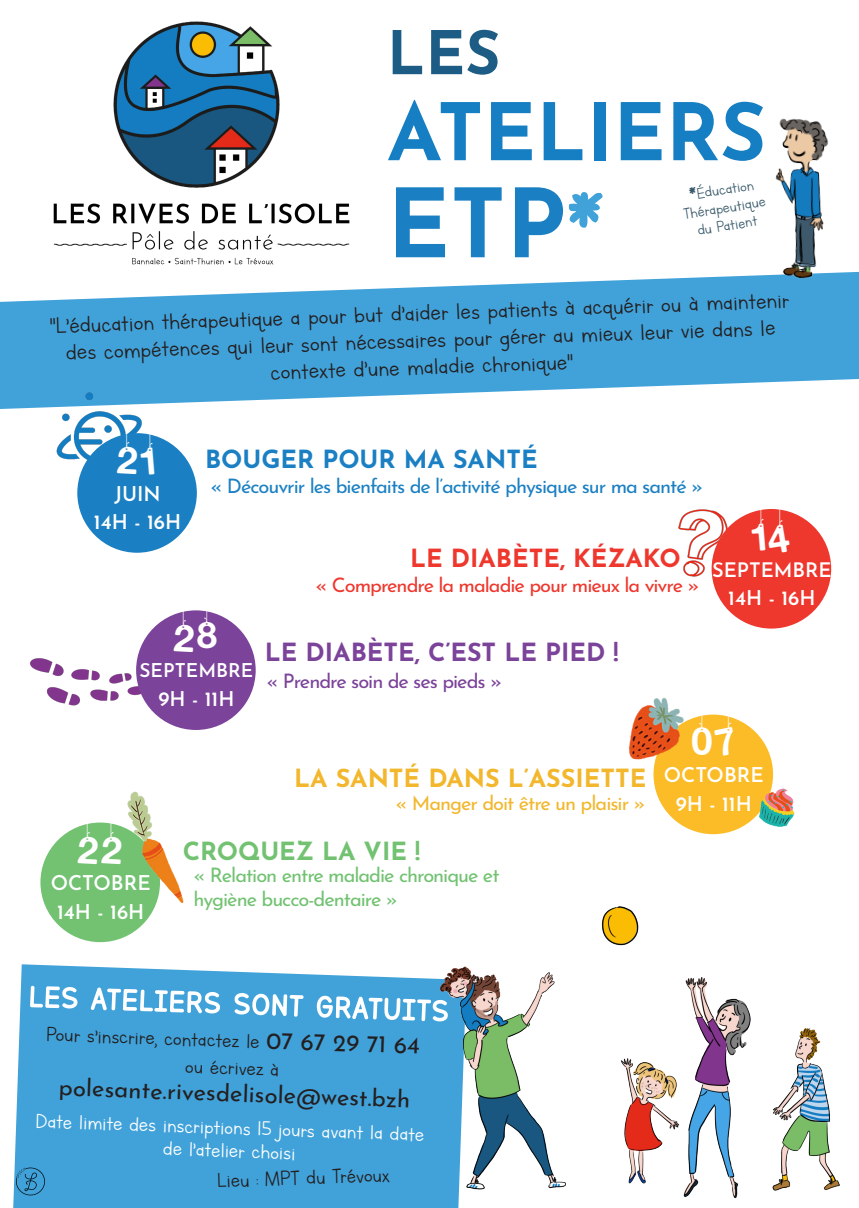
<style>
.page{position:relative;width:859px;height:1208px;background:#fff}
.page>*{position:absolute;margin:0;border:0;box-sizing:border-box;transform-origin:0 0}
.t1{font:700 95px "Josefin Sans";color:#1b80c3}
.t2{font:700 79px "Josefin Sans";color:#167ec2}
.t3{font:700 60px "Josefin Sans";color:#1d5c84}
.t4{font:45.2px "Hanging Letters";letter-spacing:.075em;color:#fff}
.t5{font:27px/27px "Lettersfor Learners";color:#231f20;text-align:center}
.t6{font:700 25px "Josefin Sans";color:#7b4399}
.t7{font:700 25px "Josefin Sans";color:#f2b72c}
.t8{font:700 25px "Josefin Sans";color:#1b80c3}
.t9{font:700 25px "Josefin Sans";color:#ee372d}
.t10{font:700 25px "Josefin Sans";color:#72c272}
.t11{font:24px "Lettersfor Learners";color:#231f20}
.t12{font:24px/23px "Lettersfor Learners";color:#fff;text-align:center}
.t13{font:24px "Josefin Sans";color:#231f20}
.t14{font:600 20.3px "Josefin Sans";color:#fff}
.t15{font:20px/24px "Josefin Sans";letter-spacing:-.05em;color:#72c272}
.t16{font:20px "Josefin Sans";letter-spacing:-.05em;color:#1b80c3}
.t17{font:20px "Josefin Sans";letter-spacing:-.05em;color:#ee372d}
.t18{font:20px "Josefin Sans";letter-spacing:-.05em;color:#f2b72c}
.t19{font:20px "Josefin Sans";letter-spacing:-.05em;color:#7b4399}
.t20{font:600 20px "Josefin Sans";color:#fff}
.t21{font:600 19px "Josefin Sans";color:#fff}
.t22{font:18px/18px "Lettersfor Learners";color:#3a5a6b;text-align:center}
.s1{font-family:"Claire Hand";font-size:79px;color:#41a2da}
.s2{font-family:"Claire Hand";font-weight:700;font-size:15px}
.s3{font-family:"Josefin Sans"}
</style>
<div class="page">
<div style="left:13px;top:964px;width:446px;height:244px;background:#41a2da"></div>
<img style="left:678px;top:509px;width:66px;height:69px">
<svg style="left:29px;top:984px;width:50px;height:25px"></svg>
<svg style="left:90px;top:914px;width:131px;height:280px"></svg>
<svg style="left:233px;top:964px;width:72px;height:165px;background:#55acde"></svg>
<svg style="left:316px;top:964px;width:108px;height:235px;background:#51a9dd"></svg>
<svg style="left:0;top:272px;width:859px;height:137px;fill:#41a2da"></svg>
<img style="left:36px;top:21px;width:318px;height:263px">
<div style="left:653px;top:714px;width:120px;height:120px;background:#fbbc28;border-radius:50%"></div>
<img style="left:424px;top:906px;width:416px;height:294px">
<img style="left:736px;top:118px;width:107px;height:180px">
<img style="left:702px;top:748px;width:93px;height:87px">
<img style="left:30px;top:626px;width:125px;height:88px">
<img style="left:628px;top:697px;width:69px;height:86px">
<img style="left:37px;top:378px;width:126px;height:98px">
<div style="left:136px;top:610px;width:120px;height:120px;background:#7b4399;border-radius:50%"></div>
<div style="left:77px;top:433px;width:120px;height:120px;background:#1b80c3;border-radius:50%"></div>
<div style="left:712px;top:509px;width:119px;height:119px;background:#ee372d;border-radius:50%"></div>
<div style="left:40px;top:822px;width:120px;height:120px;background:#72c272;border-radius:50%"></div>
<img style="left:123px;top:791px;width:61px;height:123px">
<img style="left:16px;top:1167px;width:29px;height:29px">
<p class="t3" style="left:387px;top:0;width:115px">LES</p>
<p class="t2" style="left:387px;top:62px;width:381px">ATELIERS</p>
<p class="t1" style="left:387px;top:139px;width:219px">ETP<span class="s1">*</span></p>
<p class="t5" style="left:50px;top:312px;width:741px;rotate:-2deg">"L’éducation thérapeutique a pour but d’aider les patients à acquérir ou à maintenir des compétences qui leur sont nécessaires pour gérer au mieux leur vie dans le contexte d’une maladie chronique"</p>
<p class="t22" style="left:679px;top:187px;width:84px;rotate:-9deg"><span class="s2">*</span>Éducation<br>Thérapeutique</p>
<p class="t22" style="left:696px;top:221px;width:62px;rotate:-9deg">du Patient</p>
<p class="t4" style="left:117px;top:423px;width:40px">21</p>
<p class="t14" style="left:114px;top:476px;width:48px">JUIN</p>
<p class="t14" style="left:94px;top:505px;width:89px">14H - 16H</p>
<p class="t8" style="left:205px;top:436px;width:334px">BOUGER POUR MA SANTÉ</p>
<p class="t16" style="left:210px;top:469px;width:494px">« Découvrir les bienfaits de l’activité physique sur ma santé »</p>
<p class="t4" style="left:752px;top:499px;width:40px">14</p>
<p class="t20" style="left:712px;top:552px;width:121px">SEPTEMBRE</p>
<p class="t14" style="left:728px;top:581px;width:89px">14H - 16H</p>
<p class="t9" style="left:410px;top:535px;width:272px">LE DIABÈTE, KÉZAKO</p>
<p class="t17" style="left:315px;top:568px;width:385px">« Comprendre la maladie pour mieux la vivre »</p>
<p class="t4" style="left:174px;top:601px;width:45px">28</p>
<p class="t21" style="left:140px;top:654px;width:115px">SEPTEMBRE</p>
<p class="t14" style="left:158px;top:681px;width:78px">9H - 11H</p>
<p class="t6" style="left:265px;top:630px;width:355px">LE DIABÈTE, C’EST LE PIED !</p>
<p class="t19" style="left:266px;top:665px;width:237px">« Prendre soin de ses pieds »</p>
<p class="t4" style="left:692px;top:705px;width:43px">07</p>
<p class="t14" style="left:664px;top:757px;width:102px">OCTOBRE</p>
<p class="t14" style="left:676px;top:786px;width:78px">9H - 11H</p>
<p class="t7" style="left:294px;top:755px;width:354px">LA SANTÉ DANS L’ASSIETTE</p>
<p class="t18" style="left:395px;top:786px;width:252px">« Manger doit être un plaisir »</p>
<p class="t4" style="left:78px;top:813px;width:45px">22</p>
<p class="t14" style="left:51px;top:865px;width:102px">OCTOBRE</p>
<p class="t14" style="left:57px;top:894px;width:89px">14H - 16H</p>
<p class="t10" style="left:183px;top:829px;width:239px">CROQUEZ LA VIE !</p>
<p class="t15" style="left:193px;top:860px;width:308px">« Relation entre maladie chronique et hygiène bucco-dentaire »</p>
<p class="t11" style="left:47px;top:1021px;width:375px;rotate:2deg">Pour s’inscrire, contactez le <span class="s3">07 67 29 71 64</span></p>
<p class="t11" style="left:186px;top:1053px;width:96px;rotate:2deg">ou écrivez à</p>
<p class="t13" style="left:60px;top:1067px;width:353px;rotate:2deg">polesante.rivesdelisole@west.bzh</p>
<p class="t12" style="left:36px;top:1109px;width:390px;rotate:2deg">Date limite des inscriptions 15 jours avant la date de l’atelier choisi</p>
<p class="t11" style="left:217px;top:1167px;width:174px;rotate:-2deg">Lieu : MPT du Trévoux</p>
</div>
